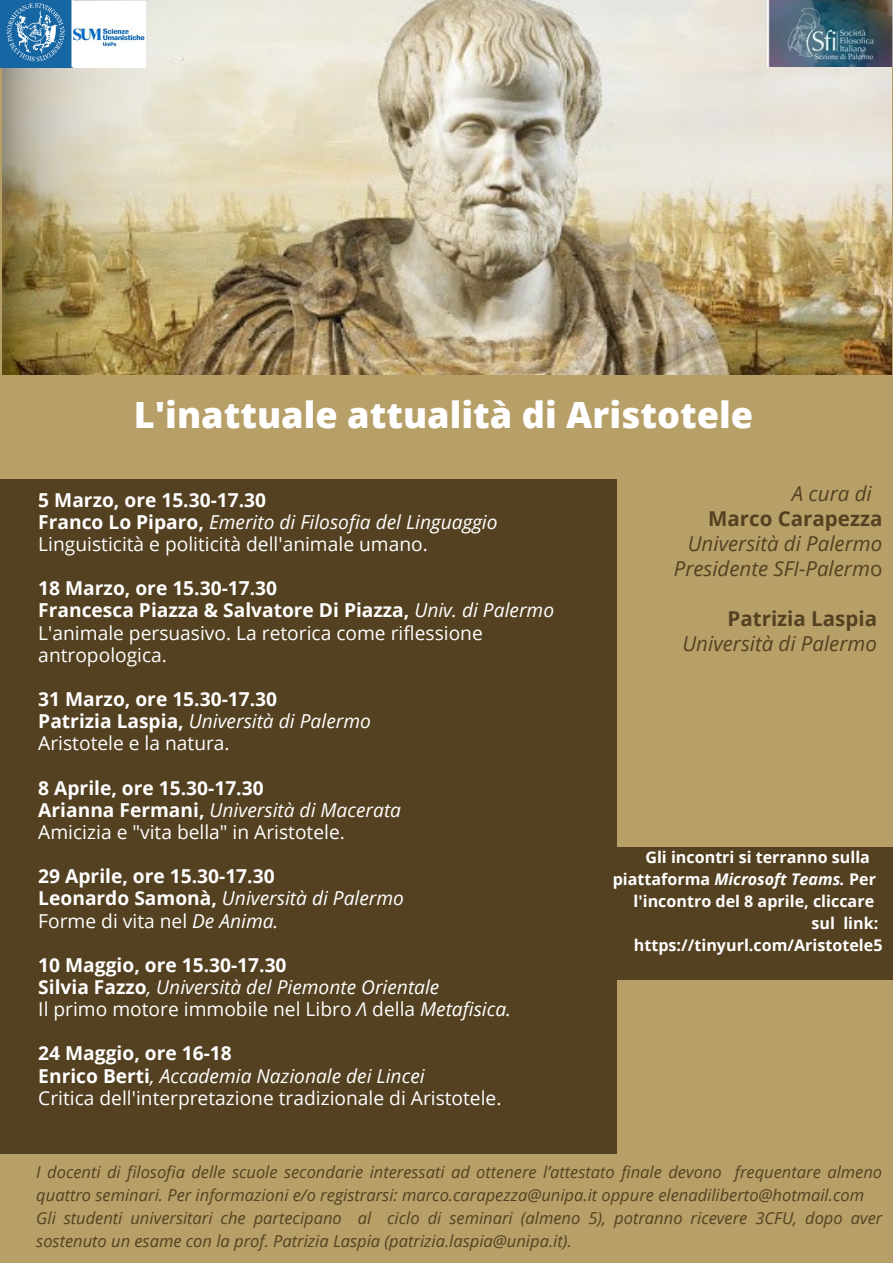
<style>
.page{position:relative;width:893px;height:1263px;background:#b79f68}
.page>*{position:absolute;margin:0;border:0;box-sizing:border-box;transform-origin:0 0}
.t1{font:800 36.15px "Open Sans";color:#fff}
.t2{font:italic 20.55px "Open Sans";color:#544121}
.t3{font:700 20.55px "Open Sans";color:#544121}
.t4{font:19.2px/22.1px "Open Sans";color:#fff}
.t5{font:italic 19.2px "Open Sans";color:#fff}
.t6{font:700 19.2px "Open Sans";color:#fff}
.t7{font:italic 16.5px/23.1px "Open Sans";color:#544121}
.t8{font:700 16.05px "Open Sans";color:#fff}
.t9{font:italic 700 16.05px "Open Sans";color:#fff}
.s1{font-weight:700;font-style:normal}
.s2{font-weight:400;font-style:italic}
.s3{font-style:italic}
.s4{font-style:normal}
</style>
<div class="page">
<img style="left:2px;top:0;width:889px;height:374px">
<div style="left:0;top:479px;width:617px;height:674px;background:#544121"></div>
<div style="left:608px;top:847px;width:285px;height:133px;background:#544121"></div>
<img style="left:767px;top:0;width:126px;height:67px">
<img style="left:0;top:0;width:145px;height:67px">
<p class="t1" style="left:134px;top:389px;width:621px">L'inattuale attualità di Aristotele</p>
<p class="t6" style="left:38px;top:486px;width:229px">5 Marzo, ore 15.30-17.30</p>
<p class="t5" style="left:38px;top:508px;width:461px"><span class="s1">Franco Lo Piparo,</span> Emerito di Filosofia del Linguaggio</p>
<p class="t4" style="left:38px;top:532px;width:391px">Linguisticità e politicità dell'animale umano.</p>
<p class="t6" style="left:38px;top:575px;width:240px">18 Marzo, ore 15.30-17.30</p>
<p class="t6" style="left:38px;top:597px;width:517px">Francesca Piazza &amp; Salvatore Di Piazza, <span class="s2">Univ. di Palermo</span></p>
<p class="t4" style="left:38px;top:621px;width:446px">L'animale persuasivo. La retorica come riflessione antropologica.</p>
<p class="t6" style="left:38px;top:685px;width:240px">31 Marzo, ore 15.30-17.30</p>
<p class="t5" style="left:38px;top:708px;width:334px"><span class="s1">Patrizia Laspia,</span> Università di Palermo</p>
<p class="t4" style="left:38px;top:732px;width:193px">Aristotele e la natura.</p>
<p class="t6" style="left:38px;top:774px;width:227px">8 Aprile, ore 15.30-17.30</p>
<p class="t5" style="left:38px;top:796px;width:364px"><span class="s1">Arianna Fermani,</span> Università di Macerata</p>
<p class="t4" style="left:38px;top:820px;width:308px">Amicizia e "vita bella" in Aristotele.</p>
<p class="t6" style="left:38px;top:863px;width:238px">29 Aprile, ore 15.30-17.30</p>
<p class="t5" style="left:38px;top:885px;width:367px"><span class="s1">Leonardo Samonà,</span> Università di Palermo</p>
<p class="t4" style="left:38px;top:909px;width:242px">Forme di vita nel <span class="s3">De Anima.</span></p>
<p class="t6" style="left:38px;top:951px;width:250px">10 Maggio, ore 15.30-17.30</p>
<p class="t5" style="left:38px;top:973px;width:402px"><span class="s1">Silvia Fazzo</span>, Università del Piemonte Orientale</p>
<p class="t4" style="left:38px;top:997px;width:474px">Il primo motore immobile nel Libro <span class="s3">Λ</span> della <span class="s3">Metafisica.</span></p>
<p class="t6" style="left:38px;top:1040px;width:195px">24 Maggio, ore 16-18</p>
<p class="t5" style="left:38px;top:1062px;width:388px"><span class="s1">Enrico Berti</span>, Accademia Nazionale dei Lincei</p>
<p class="t4" style="left:38px;top:1086px;width:465px">Critica dell'interpretazione tradizionale di Aristotele.</p>
<p class="t2" style="left:792px;top:479px;width:81px">A cura di</p>
<p class="t3" style="left:708px;top:504px;width:176px">Marco Carapezza</p>
<p class="t2" style="left:688px;top:529px;width:196px">Università di Palermo</p>
<p class="t2" style="left:674px;top:554px;width:210px">Presidente SFI-Palerm<span class="s4">o</span></p>
<p class="t3" style="left:727px;top:604px;width:151px">Patrizia Laspia</p>
<p class="t2" style="left:682px;top:629px;width:196px">Università di Palermo</p>
<p class="t8" style="left:645px;top:846px;width:226px">Gli incontri si terranno sulla</p>
<p class="t9" style="left:612px;top:868px;width:265px"><span class="s4">piattaforma</span> Microsoft Teams. <span class="s4">Per</span></p>
<p class="t8" style="left:633px;top:890px;width:242px">l'incontro del 8 aprile, cliccare</p>
<p class="t8" style="left:811px;top:912px;width:68px">sul link:</p>
<p class="t8" style="left:634px;top:934px;width:250px">https://tinyurl.com/Aristotele5</p>
<p class="t7" style="left:36px;top:1159px;width:847px">I docenti di filosofia delle scuole secondarie interessati ad ottenere l’attestato finale devono frequentare almeno quattro seminari. Per informazioni e/o registrarsi: marco.carapezza@unipa.it oppure elenadiliberto@hotmail.com</p>
<p class="t7" style="left:36px;top:1206px;width:847px">Gli studenti universitari che partecipano al ciclo di seminari (almeno 5), potranno ricevere 3CFU, dopo aver sostenuto un esame con la prof. Patrizia Laspia (patrizia.laspia@unipa.it).</p>
</div>
